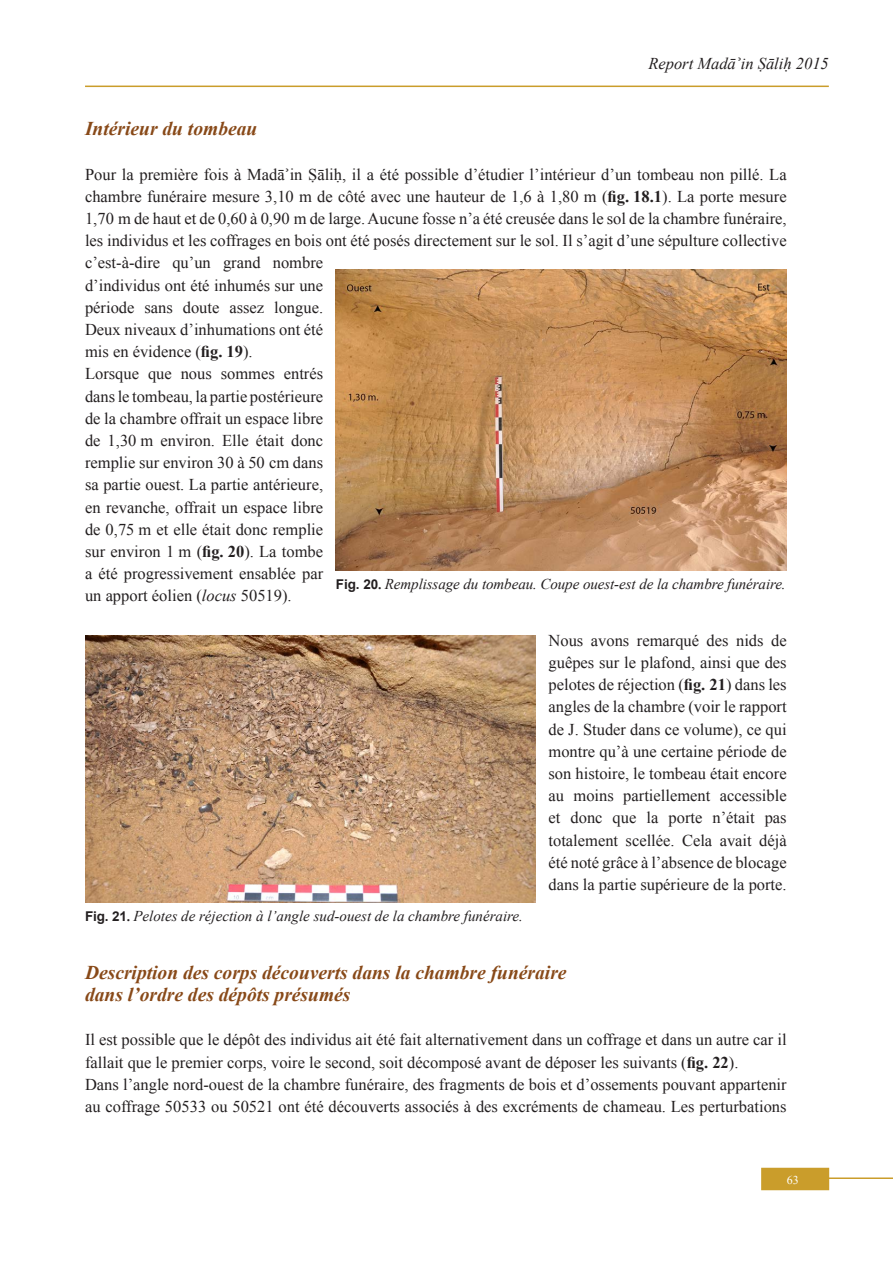
<style>
.page{position:relative;width:893px;height:1263px;background:#fff}
.page>*{position:absolute;margin:0;border:0;box-sizing:border-box;transform-origin:0 0}
.Titre3{font:italic 700 19.5px/22.2px "Mashreq Times";color:#884918}
.Texte{font:16.5px/22.2px "Mashreq Times";color:#231f20}
.t1{font:italic 16.5px "Mashreq Times";color:#231f20}
.Legende_FIG{font:italic 15px "Mashreq Times";letter-spacing:-.005em;color:#231f20}
.t2{font:12px "Mashreq Times";color:#fff}
.s1{font-family:"Times New Roman"}
.s2{font-weight:700}
.s3{font-style:italic}
.s4{font-family:"Arial";font-weight:700;font-style:normal;font-size:13.5px}
.s5{font-weight:700;font-style:normal;font-size:13.5px}
</style>
<div class="page">
<div style="left:761px;top:1168px;width:68px;height:22px;background:#ca9d2b"></div>
<hr style="left:787px;top:1177px;width:106px;height:2px;background:#ca9d2b">
<hr style="left:85px;top:86px;width:744px;height:1px;background:#ca9d2b">
<img style="left:336px;top:270px;width:451px;height:300px">
<img style="left:85px;top:635px;width:451px;height:268px">
<p class="t1" style="left:648px;top:52px;width:182px">Report Madāʾin Ṣāliḥ 2015</p>
<p class="Titre3" style="left:85px;top:117px;width:174px">Intérieur du tombeau</p>
<p class="Texte" style="left:85px;top:163px;width:703px">Pour la première fois à Madāʾin Ṣāliḥ, il a été possible d’<span class="s1">étudier l</span>’intérieur d’un tombeau non pillé. La chambre funéraire mesure 3,10 m de côté avec une hauteur de 1,6 à 1,80 m (<span class="s2">fig. 18.1</span>). La porte mesure 1,70 m de haut et de 0,60 à 0,90 m de large. Aucune fosse n’a été creusée dans le sol de la chambre funéraire, les individus et les coffrages en bois ont été posés directement sur le sol. Il s’agit d’une sépulture collective c’est-à-dire qu’un grand nombre<br>d’individus ont été inhumés sur une<br>période sans doute assez longue.<br>Deux niveaux d’inhumations ont été<br>mis en évidence (<span class="s2">fig. 19</span>).</p>
<p class="Texte" style="left:85px;top:362px;width:240px;text-align:justify">Lorsque que nous sommes entrés dans le tombeau, la partie postérieure de la chambre offrait un espace libre de 1,30 m environ. Elle était donc remplie sur environ 30 à 50 <span class="s1">cm</span> dans sa partie ouest. La partie antérieure, en revanche, offrait un espace libre de 0,75 m et elle était donc remplie sur environ 1 m (<span class="s2">fig. 20</span>). La tombe a été progressivement ensablée par un apport éolien (<span class="s3">locus</span> 50519).</p>
<p class="Texte" style="left:549px;top:629px;width:240px;text-align:justify">Nous avons remarqué des nids de guêpes sur le plafond, ainsi que des pelotes de r<span class="s1">éjection</span> (<span class="s2">fig. 21</span>) dans les angles de la chambre (voir le rapport de J. Studer dans ce volume), ce qui montre qu’à une certaine période de son histoire, le tombeau était encore au moins partiellement accessible et donc que la porte n’était pas totalement scellée. Cela avait déjà été noté grâce à l’absence de blocage dans la partie supérieure de la porte.</p>
<p class="Legende_FIG" style="left:336px;top:574px;width:451px"><span class="s4">Fig. 20</span><span class="s5">.</span> Remplissage du tombeau. Coupe ouest-est de la chambre funéraire.</p>
<p class="Legende_FIG" style="left:85px;top:905px;width:439px"><span class="s4">Fig. 21</span><span class="s5">.</span> Pelotes de réjection à l’angle sud-ouest de la chambre funéraire.</p>
<p class="Titre3" style="left:85px;top:961px;width:483px">Description des corps découverts dans la chambre funéraire dans l’ordre des <span class="s1">dépôts présumés</span></p>
<p class="Texte" style="left:85px;top:1028px;width:703px">Il est possible que le dépôt des individus ait été fait alternativement dans un coffrage et dans un autre car il fallait que le premier corps, voire le second, soit décomposé avant de déposer les suivants (<span class="s2">fig. 22</span>).</p>
<p class="Texte" style="left:85px;top:1073px;width:703px">Dans l’angle nord-ouest de la chambre funéraire, des fragments de bois et d’ossements pouvant appartenir au coffrage 50533 ou 50521 ont été découverts associés à des excréments de chameau. Les perturbations</p>
<p class="t2" style="left:787px;top:1172px;width:13px">63</p>
</div>
